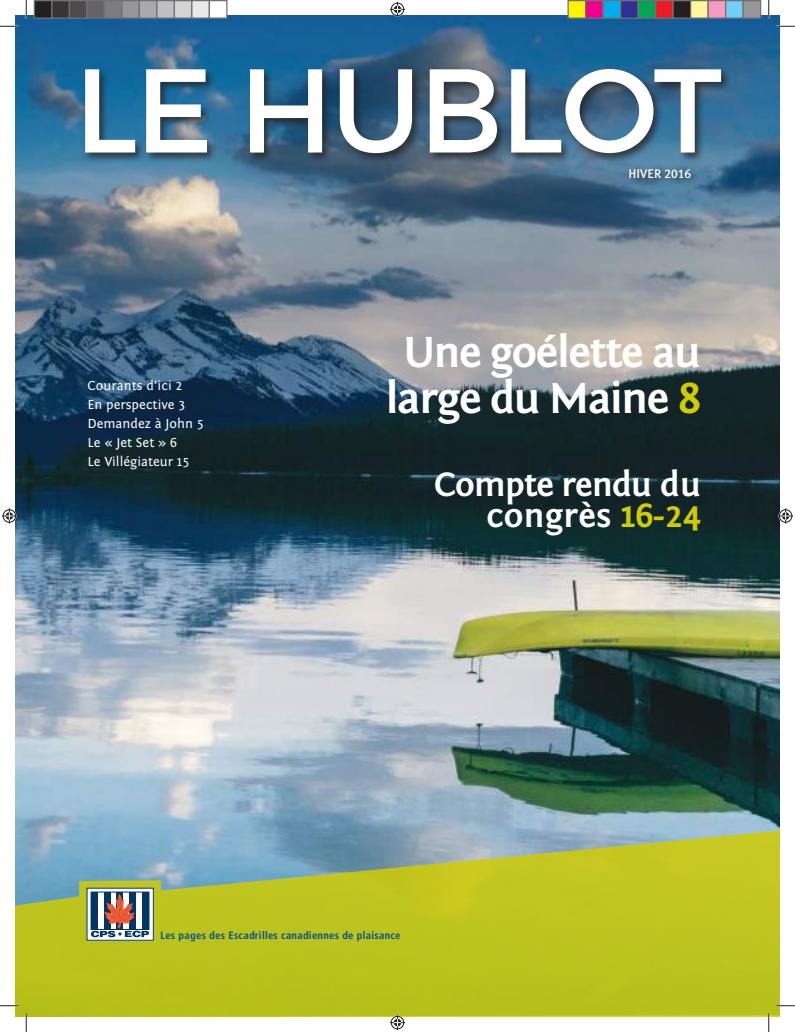
<style>
.page{position:relative;width:795px;height:1032px;background:#fff}
.page>*{position:absolute;margin:0;border:0;box-sizing:border-box;transform-origin:0 0}
.t1{font:118.75px "Montserrat";letter-spacing:-.02em;color:#fff}
.t2{font:700 45px/46.2px "Fontin Sans";letter-spacing:-.03em;color:#fff;text-align:center}
.t3{font:700 35px/31.2px "Fontin Sans";letter-spacing:-.005em;color:#fff;text-align:right}
.t4{font:13.75px/19.2px "Fontin Sans";color:#fff}
.t5{font:12.5px "Meta Plus Medium Caps";color:#fff}
.t6{font:700 condensed 10.62px "Frutiger";letter-spacing:.025em;color:#004e95}
.s1{color:#d0cc02}
</style>
<div class="page">
<img style="left:15px;top:15px;width:765px;height:815px">
<div style="left:625px;top:165px;width:75px;height:22px;background:#241f1f;opacity:.75"></div>
<div style="left:82px;top:66px;width:650px;height:98px;background:#241f1f;opacity:.75"></div>
<svg style="left:15px;top:830px;width:765px;height:186px;background:#b0bd3e"></svg>
<svg style="left:89px;top:889px;width:63px;height:49px"></svg>
<svg style="left:91px;top:891px;width:58px;height:2px"></svg>
<div style="left:91px;top:892px;width:6px;height:37px;background:#003564"></div>
<div style="left:104px;top:892px;width:6px;height:37px;background:#003564"></div>
<div style="left:117px;top:892px;width:6px;height:37px;background:#003564"></div>
<div style="left:130px;top:892px;width:6px;height:37px;background:#003564"></div>
<div style="left:142px;top:892px;width:7px;height:37px;background:#003564"></div>
<svg style="left:91px;top:893px;width:58px;height:44px"></svg>
<svg style="left:0;top:25px;width:19px;height:2px"></svg>
<svg style="left:776px;top:25px;width:19px;height:2px"></svg>
<svg style="left:0;top:1004px;width:19px;height:2px"></svg>
<svg style="left:776px;top:1004px;width:19px;height:2px"></svg>
<svg style="left:25px;top:0;width:2px;height:19px"></svg>
<svg style="left:25px;top:1012px;width:2px;height:19px"></svg>
<svg style="left:768px;top:0;width:2px;height:19px"></svg>
<svg style="left:768px;top:1012px;width:2px;height:19px"></svg>
<svg style="left:390px;top:2px;width:15px;height:15px"></svg>
<svg style="left:390px;top:1014px;width:15px;height:15px"></svg>
<svg style="left:2px;top:508px;width:15px;height:15px"></svg>
<svg style="left:778px;top:508px;width:15px;height:15px"></svg>
<div style="left:34px;top:1px;width:18px;height:17px;background:#241f1f"></div>
<div style="left:34px;top:0;width:18px;height:19px;border:1px solid #717072"></div>
<div style="left:52px;top:1px;width:17px;height:17px;background:#393535"></div>
<div style="left:51px;top:0;width:19px;height:19px;border:1px solid #717072"></div>
<div style="left:69px;top:1px;width:18px;height:17px;background:#4e4b4c"></div>
<div style="left:69px;top:0;width:19px;height:19px;border:1px solid #717072"></div>
<div style="left:87px;top:1px;width:17px;height:17px;background:#656365"></div>
<div style="left:86px;top:0;width:19px;height:19px;border:1px solid #717072"></div>
<div style="left:104px;top:1px;width:18px;height:17px;background:#7d7c7e"></div>
<div style="left:104px;top:0;width:18px;height:19px;border:1px solid #717072"></div>
<div style="left:122px;top:1px;width:17px;height:17px;background:#969698"></div>
<div style="left:121px;top:0;width:19px;height:19px;border:1px solid #717072"></div>
<div style="left:139px;top:1px;width:18px;height:17px;background:#aaaaac"></div>
<div style="left:139px;top:0;width:19px;height:19px;border:1px solid #717072"></div>
<div style="left:157px;top:1px;width:17px;height:17px;background:#c0bfc1"></div>
<div style="left:156px;top:0;width:19px;height:19px;border:1px solid #717072"></div>
<div style="left:174px;top:1px;width:18px;height:17px;background:#d5d4d5"></div>
<div style="left:174px;top:0;width:18px;height:19px;border:1px solid #717072"></div>
<div style="left:192px;top:1px;width:17px;height:17px;background:#ebeaea"></div>
<div style="left:191px;top:0;width:19px;height:19px;border:1px solid #717072"></div>
<div style="left:209px;top:1px;width:18px;height:17px;background:#fff"></div>
<div style="left:209px;top:0;width:19px;height:19px;border:1px solid #717072"></div>
<div style="left:568px;top:1px;width:18px;height:17px;background:#fff300"></div>
<div style="left:568px;top:0;width:18px;height:19px;border:1px solid #717072"></div>
<div style="left:586px;top:1px;width:17px;height:17px;background:#ee008c"></div>
<div style="left:585px;top:0;width:19px;height:19px;border:1px solid #717072"></div>
<div style="left:603px;top:1px;width:18px;height:17px;background:#00aeef"></div>
<div style="left:602px;top:0;width:19px;height:19px;border:1px solid #717072"></div>
<div style="left:621px;top:1px;width:17px;height:17px;background:#313092"></div>
<div style="left:620px;top:0;width:19px;height:19px;border:1px solid #717072"></div>
<div style="left:638px;top:1px;width:18px;height:17px;background:#00a650"></div>
<div style="left:638px;top:0;width:18px;height:19px;border:1px solid #717072"></div>
<div style="left:656px;top:1px;width:17px;height:17px;background:#ef1923"></div>
<div style="left:655px;top:0;width:19px;height:19px;border:1px solid #717072"></div>
<div style="left:673px;top:1px;width:18px;height:17px;background:#241f1f"></div>
<div style="left:672px;top:0;width:19px;height:19px;border:1px solid #717072"></div>
<div style="left:691px;top:1px;width:17px;height:17px;background:#fff89a"></div>
<div style="left:690px;top:0;width:19px;height:19px;border:1px solid #717072"></div>
<div style="left:708px;top:1px;width:18px;height:17px;background:#f69bc2"></div>
<div style="left:708px;top:0;width:18px;height:19px;border:1px solid #717072"></div>
<div style="left:726px;top:1px;width:17px;height:17px;background:#72d0f6"></div>
<div style="left:725px;top:0;width:19px;height:19px;border:1px solid #717072"></div>
<div style="left:743px;top:1px;width:18px;height:17px;background:#969698"></div>
<div style="left:742px;top:0;width:19px;height:19px;border:1px solid #717072"></div>
<h1 class="t1" style="left:74px;top:37px;width:649px">LE HUBLOT</h1>
<p class="t5" style="left:628px;top:166px;width:64px">HIVER 2016</p>
<p class="t4" style="left:88px;top:375px;width:118px">Courants d’ici 2<br>En perspective 3<br>Demandez à John 5<br>Le « Jet Set » 6<br>Le Villégiateur 15</p>
<h2 class="t2" style="left:386px;top:329px;width:317px">Une goélette au large du Maine <span class="s1">8</span></h2>
<h3 class="t3" style="left:434px;top:469px;width:268px">Compte rendu du congrès <span class="s1">16-24</span></h3>
<p class="t6" style="left:160px;top:929px;width:242px">Les pages des Escadrilles canadiennes de plaisance</p>
</div>
